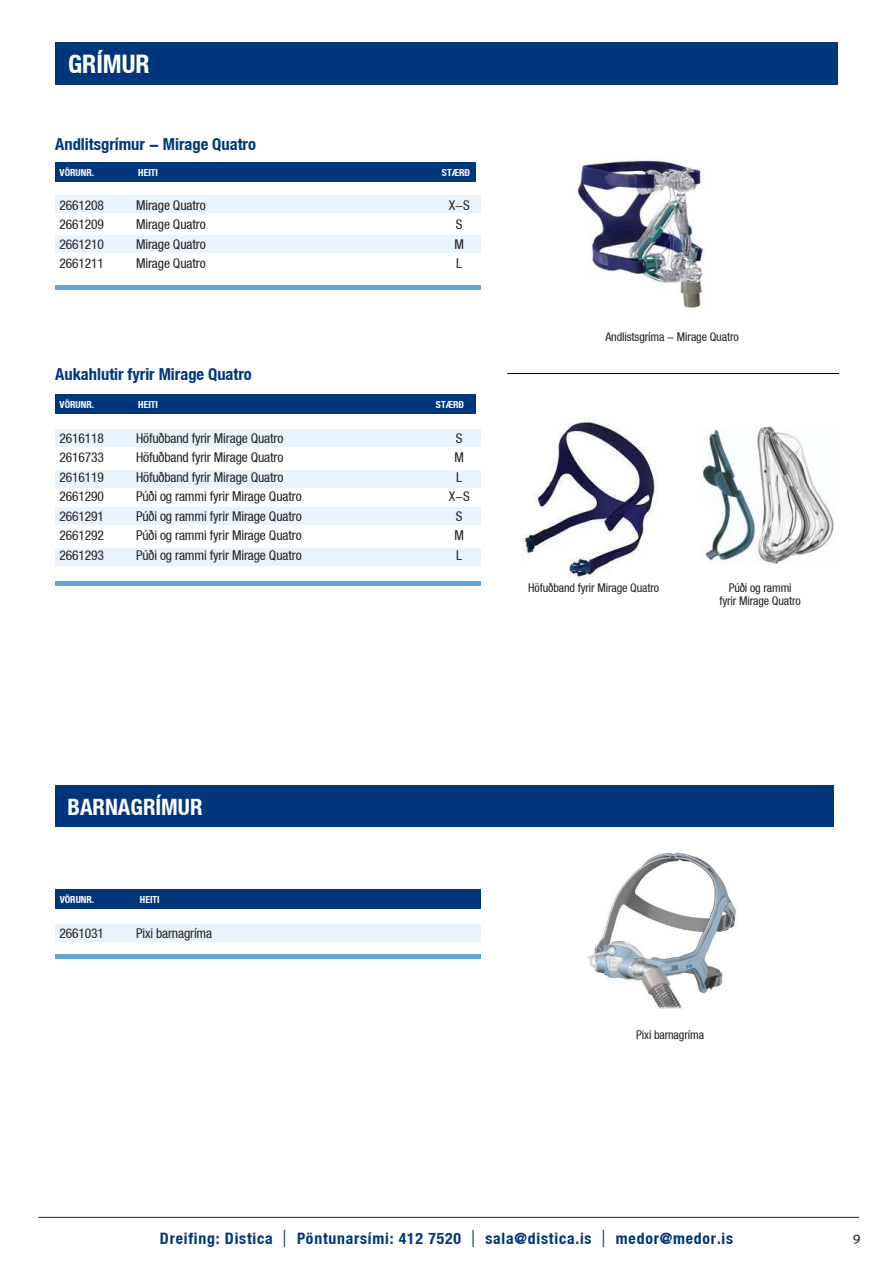
<style>
.page{position:relative;width:893px;height:1263px;background:#fff}
.page>*{position:absolute;margin:0;border:0;box-sizing:border-box;transform-origin:0 0}
.t1{font:700 condensed 25.5px "Helvetica Neue LT";color:#fff}
.t2{font:700 condensed 22.5px "Helvetica Neue LT";color:#fff}
.t3{font:700 condensed 16.5px "Helvetica Neue LT";color:#00367b}
.t4{font:700 condensed 15.75px "Helvetica Neue LT";letter-spacing:.05em;color:#00367b}
.t5{font:15px "Myriad Pro";color:#231f20}
.t6{font:condensed 13.5px "Helvetica Neue LT";letter-spacing:-.01em;color:#231f20}
.t7{font:condensed 12px/13.5px "Helvetica Neue LT";letter-spacing:-.01em;color:#231f20;text-align:center}
.t8{font:700 condensed 9.75px "Helvetica Neue LT";color:#fff}
.s1{font-family:"Helvetica Neue";font-weight:100;font-stretch:normal;font-size:24px}
</style>
<div class="page">
<hr style="left:38px;top:1217px;width:821px;height:1px;background:#231f20">
<div style="left:55px;top:43px;width:783px;height:42px;background:#00367b"></div>
<div style="left:55px;top:196px;width:425px;height:17px;background:#e9f3fb"></div>
<div style="left:55px;top:235px;width:425px;height:17px;background:#e9f3fb"></div>
<div style="left:55px;top:429px;width:425px;height:17px;background:#e9f3fb"></div>
<div style="left:55px;top:507px;width:425px;height:17px;background:#e9f3fb"></div>
<div style="left:55px;top:470px;width:425px;height:17px;background:#e9f3fb"></div>
<div style="left:55px;top:548px;width:425px;height:17px;background:#e9f3fb"></div>
<div style="left:55px;top:924px;width:425px;height:17px;background:#e9f3fb"></div>
<hr style="left:55px;top:285px;width:425px;height:4px;background:#61a7d3">
<div style="left:55px;top:581px;width:425px;height:5px;background:#61a7d3"></div>
<div style="left:55px;top:954px;width:425px;height:5px;background:#61a7d3"></div>
<div style="left:55px;top:394px;width:421px;height:19px;background:#00367b"></div>
<div style="left:55px;top:162px;width:421px;height:19px;background:#00367b"></div>
<div style="left:55px;top:889px;width:425px;height:19px;background:#00367b"></div>
<img style="left:577px;top:160px;width:128px;height:148px">
<img style="left:702px;top:426px;width:132px;height:138px">
<img style="left:588px;top:853px;width:149px;height:155px">
<img style="left:522px;top:422px;width:135px;height:159px">
<div style="left:55px;top:785px;width:779px;height:41px;background:#00367b"></div>
<hr style="left:507px;top:373px;width:332px;height:1px;background:#000">
<h1 class="t1" style="left:68px;top:49px;width:83px">GRÍMUR</h1>
<p class="t3" style="left:55px;top:134px;width:202px">Andlitsgrímur - Mirage Quatro</p>
<p class="t8" style="left:60px;top:166px;width:36px">VÖRUNR.</p>
<p class="t8" style="left:138px;top:166px;width:21px">HEITI</p>
<p class="t8" style="left:442px;top:166px;width:30px">STÆRÐ</p>
<p class="t6" style="left:60px;top:197px;width:46px">2661208</p>
<p class="t6" style="left:136px;top:197px;width:71px">Mirage Quatro</p>
<p class="t6" style="left:449px;top:197px;width:23px">X-S</p>
<p class="t6" style="left:60px;top:216px;width:46px">2661209</p>
<p class="t6" style="left:136px;top:216px;width:71px">Mirage Quatro</p>
<p class="t6" style="left:456px;top:216px;width:8px">S</p>
<p class="t6" style="left:60px;top:236px;width:46px">2661210</p>
<p class="t6" style="left:136px;top:236px;width:71px">Mirage Quatro</p>
<p class="t6" style="left:454px;top:236px;width:11px">M</p>
<p class="t6" style="left:60px;top:255px;width:46px">2661211</p>
<p class="t6" style="left:136px;top:255px;width:71px">Mirage Quatro</p>
<p class="t6" style="left:456px;top:255px;width:7px">L</p>
<p class="t3" style="left:55px;top:364px;width:198px">Aukahlutir fyrir Mirage Quatro</p>
<p class="t8" style="left:60px;top:398px;width:36px">VÖRUNR.</p>
<p class="t8" style="left:138px;top:398px;width:21px">HEITI</p>
<p class="t8" style="left:436px;top:398px;width:30px">STÆRÐ</p>
<p class="t6" style="left:60px;top:430px;width:46px">2616118</p>
<p class="t6" style="left:136px;top:430px;width:149px">Höfuðband fyrir Mirage Quatro</p>
<p class="t6" style="left:456px;top:430px;width:8px">S</p>
<p class="t6" style="left:60px;top:450px;width:46px">2616733</p>
<p class="t6" style="left:136px;top:450px;width:149px">Höfuðband fyrir Mirage Quatro</p>
<p class="t6" style="left:454px;top:450px;width:11px">M</p>
<p class="t6" style="left:60px;top:469px;width:46px">2616119</p>
<p class="t6" style="left:136px;top:469px;width:149px">Höfuðband fyrir Mirage Quatro</p>
<p class="t6" style="left:456px;top:469px;width:7px">L</p>
<p class="t6" style="left:60px;top:489px;width:46px">2661290</p>
<p class="t6" style="left:136px;top:489px;width:167px">Púði og rammi fyrir Mirage Quatro</p>
<p class="t6" style="left:449px;top:489px;width:23px">X-S</p>
<p class="t6" style="left:60px;top:508px;width:46px">2661291</p>
<p class="t6" style="left:136px;top:508px;width:167px">Púði og rammi fyrir Mirage Quatro</p>
<p class="t6" style="left:456px;top:508px;width:8px">S</p>
<p class="t6" style="left:60px;top:528px;width:46px">2661292</p>
<p class="t6" style="left:136px;top:528px;width:167px">Púði og rammi fyrir Mirage Quatro</p>
<p class="t6" style="left:454px;top:528px;width:11px">M</p>
<p class="t6" style="left:60px;top:547px;width:46px">2661293</p>
<p class="t6" style="left:136px;top:547px;width:167px">Púði og rammi fyrir Mirage Quatro</p>
<p class="t6" style="left:456px;top:547px;width:7px">L</p>
<p class="t7" style="left:605px;top:330px;width:135px">Andlistsgríma - Mirage Quatro</p>
<p class="t7" style="left:528px;top:580px;width:133px">Höfuðband fyrir Mirage Quatro</p>
<p class="t7" style="left:719px;top:580px;width:83px">Púði og rammi fyrir Mirage Quatro</p>
<h2 class="t2" style="left:68px;top:793px;width:137px">BARNAGRÍMUR</h2>
<p class="t8" style="left:60px;top:893px;width:36px">VÖRUNR.</p>
<p class="t8" style="left:140px;top:893px;width:21px">HEITI</p>
<p class="t6" style="left:60px;top:925px;width:46px">2661031</p>
<p class="t6" style="left:136px;top:925px;width:78px">Pixi barnagríma</p>
<p class="t7" style="left:636px;top:1028px;width:69px">Pixi barnagríma</p>
<p class="t4" style="left:160px;top:1228px;width:575px">Dreifing: Distica <span class="s1">I</span> Pöntunarsími: 412 7520 <span class="s1">I</span> sala@distica.is <span class="s1">I</span> medor@medor.is</p>
<p class="t5" style="left:853px;top:1227px;width:9px">9</p>
</div>
